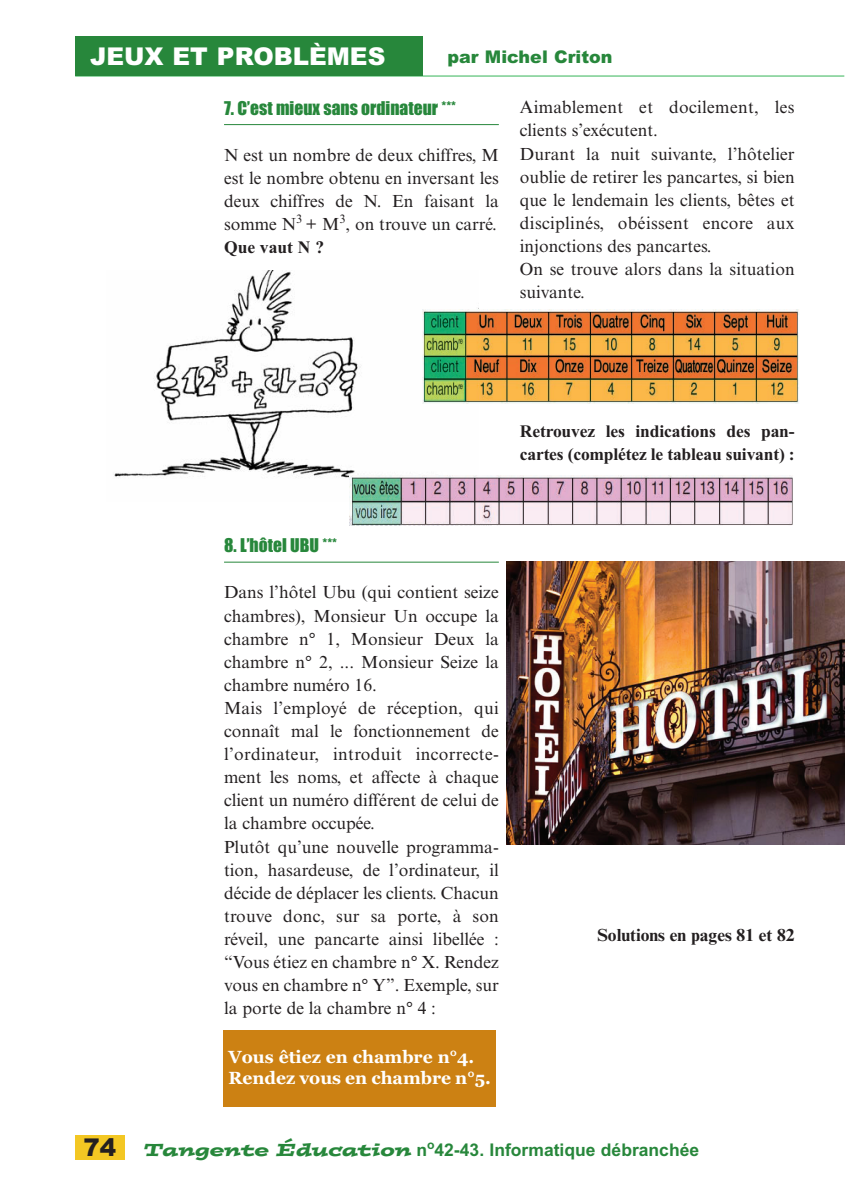
<style>
.page{position:relative;width:845px;height:1192px;background:#fff}
.page>*{position:absolute;margin:0;border:0;box-sizing:border-box;transform-origin:0 0}
.t1{font:900 24.5px "Arial";color:#fff}
.t2{font:900 24.5px "Arial";color:#231f20}
.t3{font:17.5px/23.1px "Times New Roman MT Std";color:#231f20}
.t4{font:700 17.5px/23.1px "Times New Roman";letter-spacing:-.01em;color:#231f20}
.t5{font:700 17.5px "Arial";color:#27873b}
.t6{font:700 17.5px/21px "Georgia";color:#fff}
.t7{font:17.5px "Impact";color:#27873b}
.t8{font:700 17.5px "Times New Roman MT Std";color:#231f20}
.t9{font:900 17.5px "Arial";color:#27873b}
.s1{font-family:"Postino";font-weight:400;font-style:italic}
</style>
<div class="page">
<hr style="left:75px;top:76px;width:769px;height:1px;background:#36b558">
<div style="left:75px;top:36px;width:347px;height:40px;background:#27873b"></div>
<hr style="left:224px;top:124px;width:275px;height:1px;background:#27873b">
<hr style="left:224px;top:562px;width:275px;height:1px;background:#27873b">
<div style="left:75px;top:1135px;width:50px;height:25px;background:#f3c723"></div>
<img style="left:507px;top:562px;width:338px;height:282px">
<div style="left:223px;top:1031px;width:273px;height:76px;background:#cc8113"></div>
<img style="left:114px;top:270px;width:365px;height:208px">
<img style="left:422px;top:309px;width:377px;height:95px">
<img style="left:349px;top:475px;width:444px;height:51px">
<h1 class="t1" style="left:90px;top:42px;width:297px">JEUX ET PROBLÈMES</h1>
<p class="t9" style="left:447px;top:47px;width:167px">par Michel Criton</p>
<p class="t7" style="left:224px;top:102px;width:234px">7. C’est mieux sans ordinateur ***</p>
<p class="t3" style="left:224px;top:145px;width:276px;text-align:justify">N est un nombre de deux chiffres, M est le nombre obtenu en inversant les deux chiffres de N. En faisant la somme N<sup>3</sup> + M<sup>3</sup>, on trouve un carré.</p>
<p class="t4" style="left:224px;top:238px;width:101px">Que vaut N ?</p>
<p class="t3" style="left:520px;top:97px;width:276px">Aimablement et docilement, les clients s’exécutent.<br>Durant la nuit suivante, l’hôtelier oublie de retirer les pancartes, si bien que le lendemain les clients, bêtes et disciplinés, obéissent encore aux injonctions des pancartes.<br>On se trouve alors dans la situation suivante.</p>
<p class="t4" style="left:520px;top:421px;width:276px">Retrouvez les indications des pan&shy;cartes (complétez le tableau suivant) :</p>
<h1 class="t2" style="left:84px;top:1133px;width:34px">74</h1>
<p class="t7" style="left:224px;top:540px;width:115px">8. L’hôtel UBU ***</p>
<p class="t3" style="left:224px;top:582px;width:276px">Dans l’hôtel Ubu (qui contient seize chambres), Monsieur Un occupe la chambre n° 1, Monsieur Deux la chambre n° 2, ... Monsieur Seize la chambre numéro 16.<br>Mais l’employé de réception, qui connaît mal le fonctionnement de l’ordinateur, introduit incorrecte&shy;ment les noms, et affecte à chaque client un numéro différent de celui de la chambre occupée.<br>Plutôt qu’une nouvelle programma&shy;tion, hasardeuse, de l’ordinateur, il décide de déplacer les clients. Chacun trouve donc, sur sa porte, à son réveil, une pancarte ainsi libellée : “Vous étiez en chambre n° X. Rendez vous en chambre n° Y”. Exemple, sur la porte de la chambre n° 4 :</p>
<p class="t6" style="left:228px;top:1048px;width:264px">Vous êtiez en chambre n°4.<br>Rendez vous en chambre n°5.</p>
<p class="t8" style="left:597px;top:925px;width:199px">Solutions en pages 81 et 82</p>
<p class="t5" style="left:145px;top:1139px;width:556px"><span class="s1">Tangente Éducation</span> n<sup>o</sup>42-43. Informatique débranchée</p>
</div>
